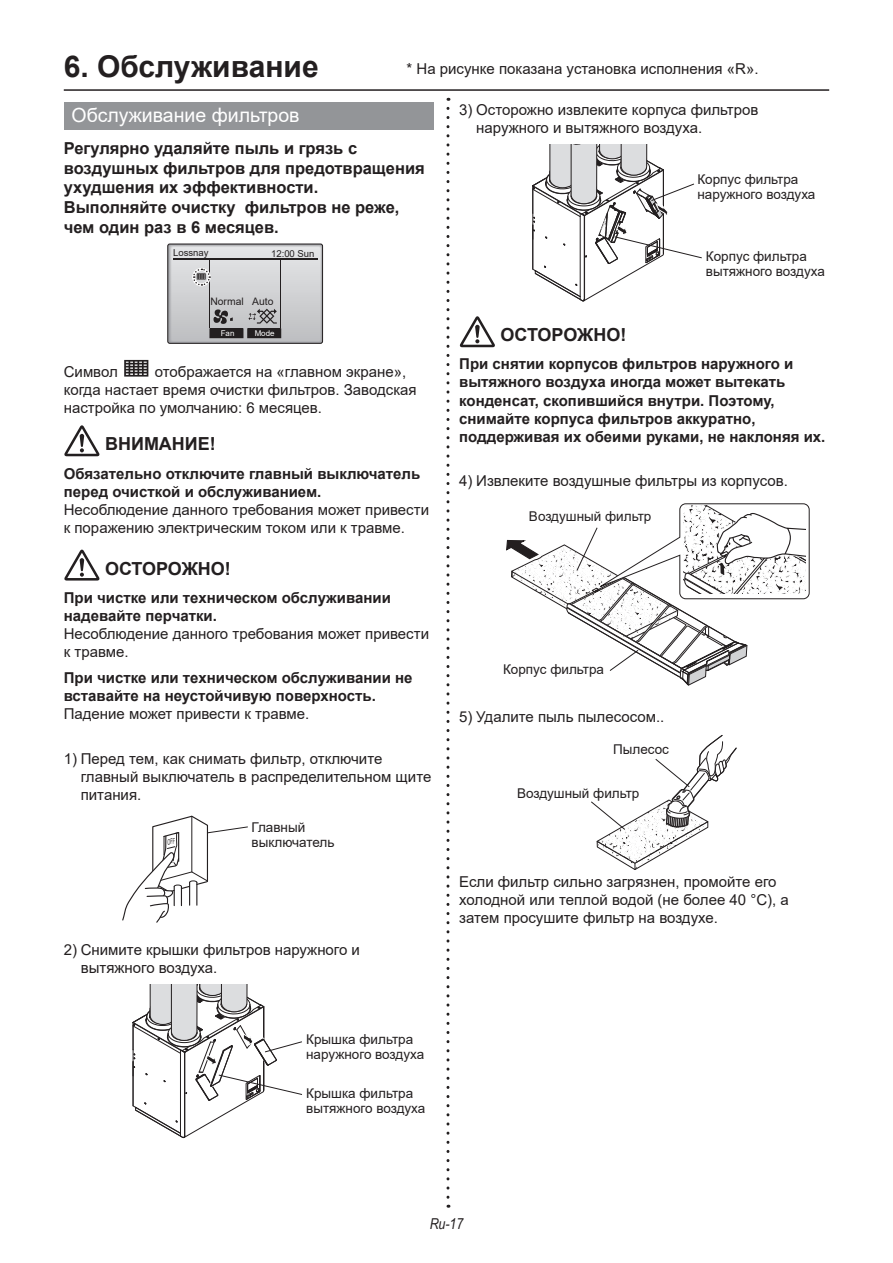
<style>
.page{position:relative;width:893px;height:1263px;background:#fff}
.page>*{position:absolute;margin:0;border:0;box-sizing:border-box;transform-origin:0 0}
._07_Title1{font:700 30px "Arial";color:#231f20}
.nomal{font:19.5px "Arial";color:#fff}
._09_Title3{font:700 18px "Arial";color:#231f20}
._09_Title3-2{font:700 16.5px/19.5px "Arial";color:#231f20}
._12_WAR_Precaution{font:700 15px/18px "Arial";color:#231f20}
._01__1{font:15px/18px "Arial";color:#231f20}
._01_Body{font:15px/18px "Arial";color:#231f20}
._11_WAR-CAU-Body{font:15px/18px "Arial";color:#231f20}
.nomal-2{font:15px/18px "Arial";color:#231f20}
._01_Body_indent{font:15px "Arial";color:#231f20}
.t1{font:italic 15px "Arial Narrow";color:#231f20}
._03_Cap{font:13.5px/15px "Arial";color:#231f20}
.t2{font:12px "Arial";color:#231f20}
.t3{font:10.35px "Arial";color:#231f20}
.t4{font:9.6px "Arial";color:#231f20}
.t5{font:7.95px "Arial";color:#fff}
</style>
<div class="page">
<hr style="left:64px;top:89px;width:765px;height:2px;background:#231f20">
<svg style="left:124px;top:360px;width:24px;height:17px"></svg>
<svg style="left:64px;top:425px;width:36px;height:31px"></svg>
<svg style="left:64px;top:549px;width:36px;height:31px"></svg>
<svg style="left:168px;top:244px;width:154px;height:99px;background:#bebec0"></svg>
<svg style="left:133px;top:984px;width:169px;height:154px"></svg>
<svg style="left:446px;top:108px;width:3px;height:1100px"></svg>
<svg style="left:459px;top:316px;width:36px;height:31px"></svg>
<svg style="left:532px;top:145px;width:170px;height:156px"></svg>
<svg style="left:506px;top:503px;width:304px;height:183px"></svg>
<svg style="left:591px;top:735px;width:146px;height:135px"></svg>
<div style="left:64px;top:102px;width:370px;height:28px;background:#939598"></div>
<svg style="left:122px;top:815px;width:126px;height:108px"></svg>
<p class="_07_Title1" style="left:64px;top:45px;width:256px">6. Обслуживание</p>
<p class="nomal" style="left:72px;top:101px;width:229px">Обслуживание фильтров</p>
<p class="_01_Body" style="left:406px;top:60px;width:354px">* На рисунке показана установка исполнения «R».</p>
<p class="_01__1" style="left:476px;top:101px;width:284px;text-indent:-17px">3) Осторожно извлеките корпуса фильтров наружного и вытяжного воздуха.</p>
<p class="_09_Title3-2" style="left:64px;top:139px;width:362px">Регулярно удаляйте пыль и грязь с воздушных фильтров для предотвращения ухудшения их эффективности.</p>
<p class="_09_Title3-2" style="left:64px;top:198px;width:337px">Выполняйте очистку фильтров не реже, чем один раз в 6 месяцев.</p>
<p class="t4" style="left:173px;top:246px;width:37px">Lossnay</p>
<p class="t4" style="left:271px;top:247px;width:45px">12:00 Sun</p>
<p class="t3" style="left:210px;top:295px;width:64px">Normal Auto</p>
<p class="t5" style="left:221px;top:328px;width:15px">Fan</p>
<p class="t5" style="left:255px;top:328px;width:21px">Mode</p>
<p class="nomal-2" style="left:64px;top:362px;width:354px;text-indent:91px">отображается на «главном экране», когда настает время очистки фильтров. Заводская настройка по умолчанию: 6 месяцев.</p>
<p class="_09_Title3" style="left:105px;top:431px;width:112px">ВНИМАНИЕ!</p>
<p class="_12_WAR_Precaution" style="left:64px;top:464px;width:358px">Обязательно отключите главный выключатель перед очисткой и обслуживанием.</p>
<p class="_11_WAR-CAU-Body" style="left:64px;top:500px;width:367px">Несоблюдение данного требования может привести к поражению электрическим током или к травме.</p>
<p class="_09_Title3" style="left:105px;top:555px;width:127px">ОСТОРОЖНО!</p>
<p class="_12_WAR_Precaution" style="left:64px;top:589px;width:329px">При чистке или техническом обслуживании надевайте перчатки.</p>
<p class="_11_WAR-CAU-Body" style="left:64px;top:624px;width:367px">Несоблюдение данного требования может привести к травме.</p>
<p class="_12_WAR_Precaution" style="left:64px;top:669px;width:350px">При чистке или техническом обслуживании не вставайте на неустойчивую поверхность.</p>
<p class="_11_WAR-CAU-Body" style="left:64px;top:705px;width:247px">Падение может привести к травме.</p>
<p class="_01__1" style="left:81px;top:749px;width:352px;text-indent:-17px">1) Перед тем, как снимать фильтр, отключите главный выключатель в распределительном щите питания.</p>
<p class="nomal-2" style="left:64px;top:362px;width:56px">Символ</p>
<p class="t2" style="left:178px;top:371px;width:16px">F1</p>
<p class="t2" style="left:219px;top:371px;width:16px">F2</p>
<p class="t2" style="left:259px;top:371px;width:16px">F3</p>
<p class="t2" style="left:299px;top:371px;width:16px">F4</p>
<p class="_03_Cap" style="left:252px;top:819px;width:84px">Главный выключатель</p>
<p class="_01__1" style="left:81px;top:940px;width:281px;text-indent:-17px">2) Снимите крышки фильтров наружного и вытяжного воздуха.</p>
<p class="_03_Cap" style="left:306px;top:1031px;width:120px">Крышка фильтра наружного воздуха</p>
<p class="_03_Cap" style="left:306px;top:1085px;width:121px">Крышка фильтра вытяжного воздуха</p>
<p class="_03_Cap" style="left:697px;top:171px;width:120px">Корпус фильтра наружного воздуха</p>
<p class="_03_Cap" style="left:706px;top:249px;width:121px">Корпус фильтра вытяжного воздуха</p>
<p class="_09_Title3" style="left:500px;top:322px;width:127px">ОСТОРОЖНО!</p>
<p class="_12_WAR_Precaution" style="left:459px;top:355px;width:368px">При снятии корпусов фильтров наружного и вытяжного воздуха иногда может вытекать конденсат, скопившийся внутри. Поэтому, снимайте корпуса фильтров аккуратно, поддерживая их обеими руками, не наклоняя их.</p>
<p class="_01_Body_indent" style="left:459px;top:470px;width:330px">4) Извлеките воздушные фильтры из корпусов.</p>
<p class="_03_Cap" style="left:529px;top:508px;width:124px">Воздушный фильтр</p>
<p class="_03_Cap" style="left:503px;top:662px;width:102px">Корпус фильтра</p>
<p class="_01_Body" style="left:459px;top:708px;width:207px">5) Удалите пыль пылесосом..</p>
<p class="_03_Cap" style="left:613px;top:741px;width:57px">Пылесос</p>
<p class="_03_Cap" style="left:517px;top:786px;width:124px">Воздушный фильтр</p>
<p class="_01_Body" style="left:459px;top:872px;width:331px">Если фильтр сильно загрязнен, промойте его холодной или теплой водой (не более 40 °С), а затем просушите фильтр на воздухе.</p>
<p class="t1" style="left:430px;top:1213px;width:35px">Ru-17</p>
</div>
